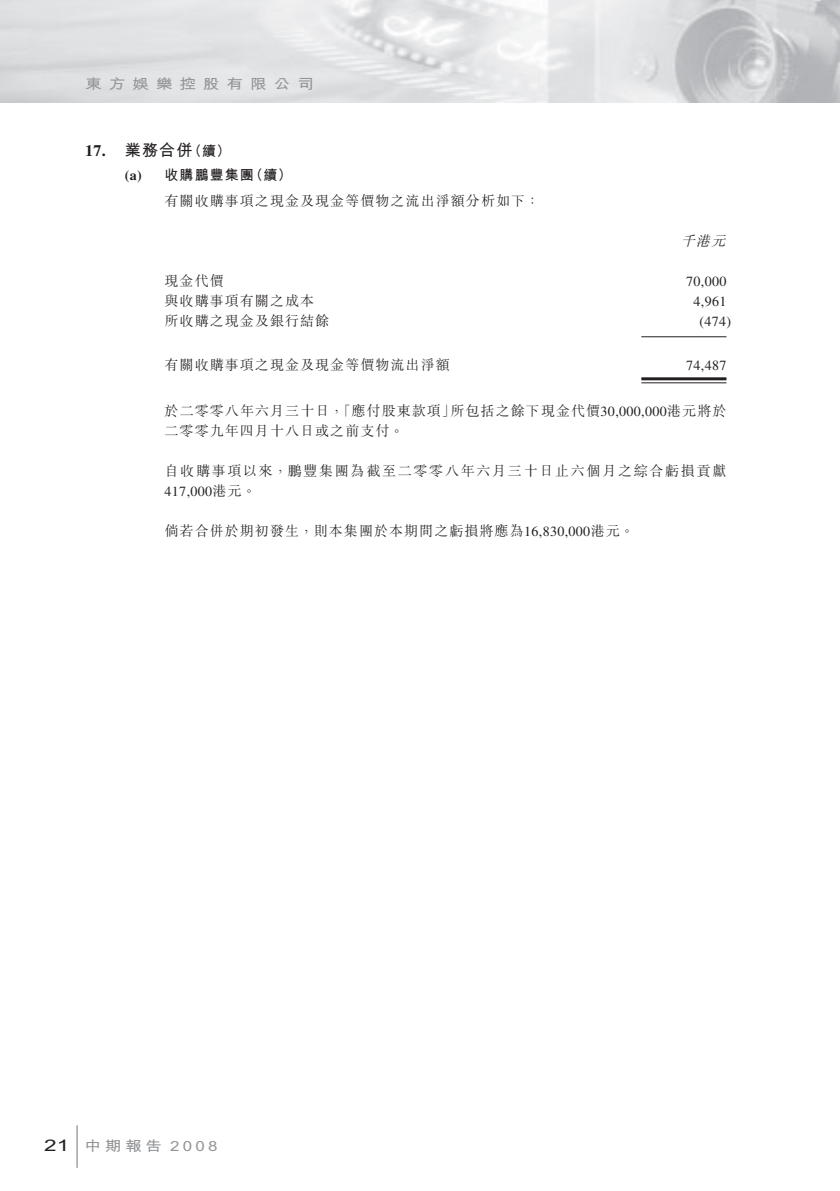
<style>
.page{position:relative;width:840px;height:1191px;background:#fff}
.page>*{position:absolute;margin:0;border:0;box-sizing:border-box;transform-origin:0 0}
.t1{font:16px "M Hei HK Bold B5 pc H";color:#231f20}
.t2{font:14px/20px "M Sung HK Light B5 pc H";letter-spacing:.075em;color:#231f20}
.t3{font:14px "M Sung HK Light B5 pc H";letter-spacing:.12em;color:#231f20}
.t4{font:14px "Times LT Std";letter-spacing:.025em;color:#231f20}
.t5{font:14px "M Hei HK Bold B5 pc H";letter-spacing:.075em;color:#231f20}
.t6{font:14px "M Hei HK Bold B5 pc H";letter-spacing:.4em;color:#939598;scale:1.2 1}
.t7{font:14px "M Hei HK Bold B5 pc H";letter-spacing:.2em;color:#939598;scale:1.2 1}
.t8{font:italic 14px "M Sung HK Light B5 pc H";color:#231f20}
.s1{font-family:"Times LT Std";font-weight:700}
.s2{font-size:14px}
.s3{font-family:"Times LT Std"}
.s4{font-family:"M Sung HK Light B5 pc H"}
.s5{font-size:16px;color:#231f20}
</style>
<div class="page">
<img style="left:0;top:0;width:839px;height:102px">
<hr style="left:76px;top:1125px;width:2px;height:42px;background:#939598">
<hr style="left:641px;top:336px;width:85px;height:1px;background:#231f20">
<hr style="left:641px;top:377px;width:85px;height:3px;background:#231f20">
<hr style="left:641px;top:382px;width:85px;height:1px;background:#231f20">
<p class="t6" style="left:85px;top:78px;width:192px">東方娛樂控股有限公司</p>
<p class="t1" style="left:85px;top:144px;width:147px"><span class="s1">17.</span> 業務合併<span class="s2">（續）</span></p>
<p class="t5" style="left:125px;top:169px;width:168px"><span class="s1">(a)</span> 收購鵬豐集團（續）</p>
<p class="t2" style="left:164px;top:192px;width:376px">有關收購事項之現金及現金等價物之流出淨額分析如下：</p>
<p class="t8" style="left:680px;top:235px;width:49px">千港元</p>
<p class="t2" style="left:164px;top:272px;width:61px">現金代價</p>
<p class="t4" style="left:685px;top:276px;width:42px">70,000</p>
<p class="t2" style="left:164px;top:292px;width:151px">與收購事項有關之成本</p>
<p class="t4" style="left:693px;top:296px;width:34px">4,961</p>
<p class="t2" style="left:164px;top:312px;width:166px">所收購之現金及銀行結餘</p>
<p class="t4" style="left:699px;top:316px;width:33px">(474)</p>
<p class="t2" style="left:164px;top:356px;width:286px">有關收購事項之現金及現金等價物流出淨額</p>
<p class="t4" style="left:685px;top:360px;width:42px">74,487</p>
<p class="t2" style="left:164px;top:402px;width:563px">於二零零八年六月三十日，「應付股東款項」所包括之餘下現金代價<span class="s3">30,000,000</span>港元將於二零零九年四月十八日或之前支付。</p>
<p class="t3" style="left:164px;top:465px;width:563px">自收購事項以來，鵬豐集團為截至二零零八年六月三十日止六個月之綜合虧損貢獻</p>
<p class="t4" style="left:164px;top:486px;width:93px">417,000<span class="s4">港元。</span></p>
<p class="t2" style="left:164px;top:522px;width:471px">倘若合併於期初發生，則本集團於本期間之虧損將應為<span class="s3">16,830,000</span>港元。</p>
<p class="t7" style="left:44px;top:1140px;width:146px"><span class="s5">21</span> 中期報告 2008</p>
</div>
